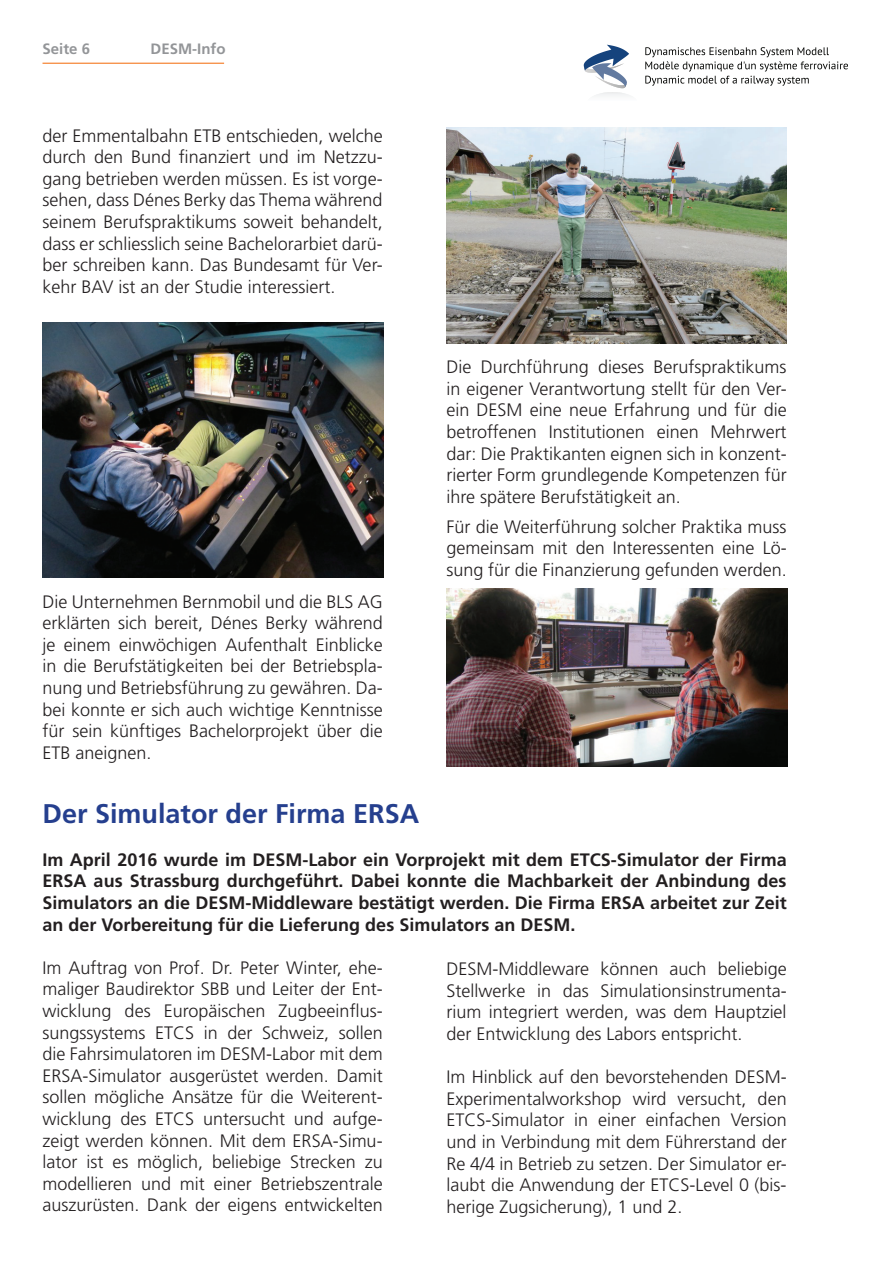
<style>
.page{position:relative;width:893px;height:1263px;background:#fff}
.page>*{position:absolute;margin:0;border:0;box-sizing:border-box;transform-origin:0 0}
.t1{font:700 27px "Frutiger";color:#253f8e}
.t2{font:300 18px/21.6px "Frutiger";color:#231f20;text-align:justify}
.t3{font:700 18px/21.6px "Frutiger";color:#231f20;text-align:justify}
.t4{font:700 15px "Frutiger";color:#939598}
</style>
<div class="page">
<svg style="left:584px;top:45px;width:46px;height:51px"></svg>
<svg style="left:645px;top:47px;width:203px;height:39px"></svg>
<hr style="left:43px;top:63px;width:181px;height:1px;background:#f47921">
<img style="left:43px;top:322px;width:340px;height:255px">
<img style="left:446px;top:128px;width:341px;height:215px">
<img style="left:446px;top:588px;width:341px;height:178px">
<p class="t4" style="left:43px;top:40px;width:49px">Seite 6</p>
<p class="t4" style="left:151px;top:40px;width:76px">DESM-Info</p>
<p class="t2" style="left:43px;top:125px;width:342px">der Emmentalbahn ETB entschieden, welche durch den Bund finanziert und im Netzzu&shy;gang betrieben werden müssen. Es ist vorge&shy;sehen, dass Dénes Berky das Thema während seinem Berufspraktikums soweit behandelt, dass er schliesslich seine Bachelorarbiet darü&shy;ber schreiben kann. Das Bundesamt für Ver&shy;kehr BAV ist an der Studie interessiert.</p>
<p class="t2" style="left:43px;top:590px;width:342px">Die Unternehmen Bernmobil und die BLS AG erklärten sich bereit, Dénes Berky während je einem einwöchigen Aufenthalt Einblicke in die Berufstätigkeiten bei der Betriebspla&shy;nung und Betriebsführung zu gewähren. Da&shy;bei konnte er sich auch wichtige Kenntnisse für sein künftiges Bachelorprojekt über die ETB aneignen.</p>
<p class="t2" style="left:446px;top:356px;width:342px">Die Durchführung dieses Berufspraktikums in eigener Verantwortung stellt für den Ver&shy;ein DESM eine neue Erfahrung und für die betroffenen Institutionen einen Mehrwert dar: Die Praktikanten eignen sich in konzent&shy;rierter Form grundlegende Kompetenzen für ihre spätere Berufstätigkeit an.</p>
<p class="t2" style="left:446px;top:516px;width:342px">Für die Weiterführung solcher Praktika muss gemeinsam mit den Interessenten eine Lö&shy;sung für die Finanzierung gefunden werden.</p>
<h1 class="t1" style="left:43px;top:797px;width:378px">Der Simulator der Firma ERSA</h1>
<p class="t3" style="left:43px;top:848px;width:746px">Im April 2016 wurde im DESM-Labor ein Vorprojekt mit dem ETCS-Simulator der Firma ERSA aus Strassburg durchgeführt. Dabei konnte die Machbarkeit der Anbindung des Simulators an die DESM-Middleware bestätigt werden. Die Firma ERSA arbeitet zur Zeit an der Vorbereitung für die Lieferung des Simulators an DESM.</p>
<p class="t2" style="left:43px;top:957px;width:342px">Im Auftrag von Prof. Dr. Peter Winter, ehe&shy;maliger Baudirektor SBB und Leiter der Ent&shy;wicklung des Europäischen Zugbeeinflus&shy;sungssystems ETCS in der Schweiz, sollen die Fahrsimulatoren im DESM-Labor mit dem ERSA-Simulator ausgerüstet werden. Damit sollen mögliche Ansätze für die Weiterent&shy;wicklung des ETCS untersucht und aufge&shy;zeigt werden können. Mit dem ERSA-Simu&shy;lator ist es möglich, beliebige Strecken zu modellieren und mit einer Betriebszentrale auszurüsten. Dank der eigens entwickelten</p>
<p class="t2" style="left:446px;top:958px;width:342px">DESM-Middleware können auch beliebige Stellwerke in das Simulationsinstrumenta&shy;rium integriert werden, was dem Hauptziel der Entwicklung des Labors entspricht.</p>
<p class="t2" style="left:446px;top:1066px;width:342px">Im Hinblick auf den bevorstehenden DESM-Experimentalworkshop wird versucht, den ETCS-Simulator in einer einfachen Version und in Verbindung mit dem Führerstand der Re 4/4 in Betrieb zu setzen. Der Simulator er&shy;laubt die Anwendung der ETCS-Level 0 (bis&shy;herige Zugsicherung), 1 und 2.</p>
</div>
